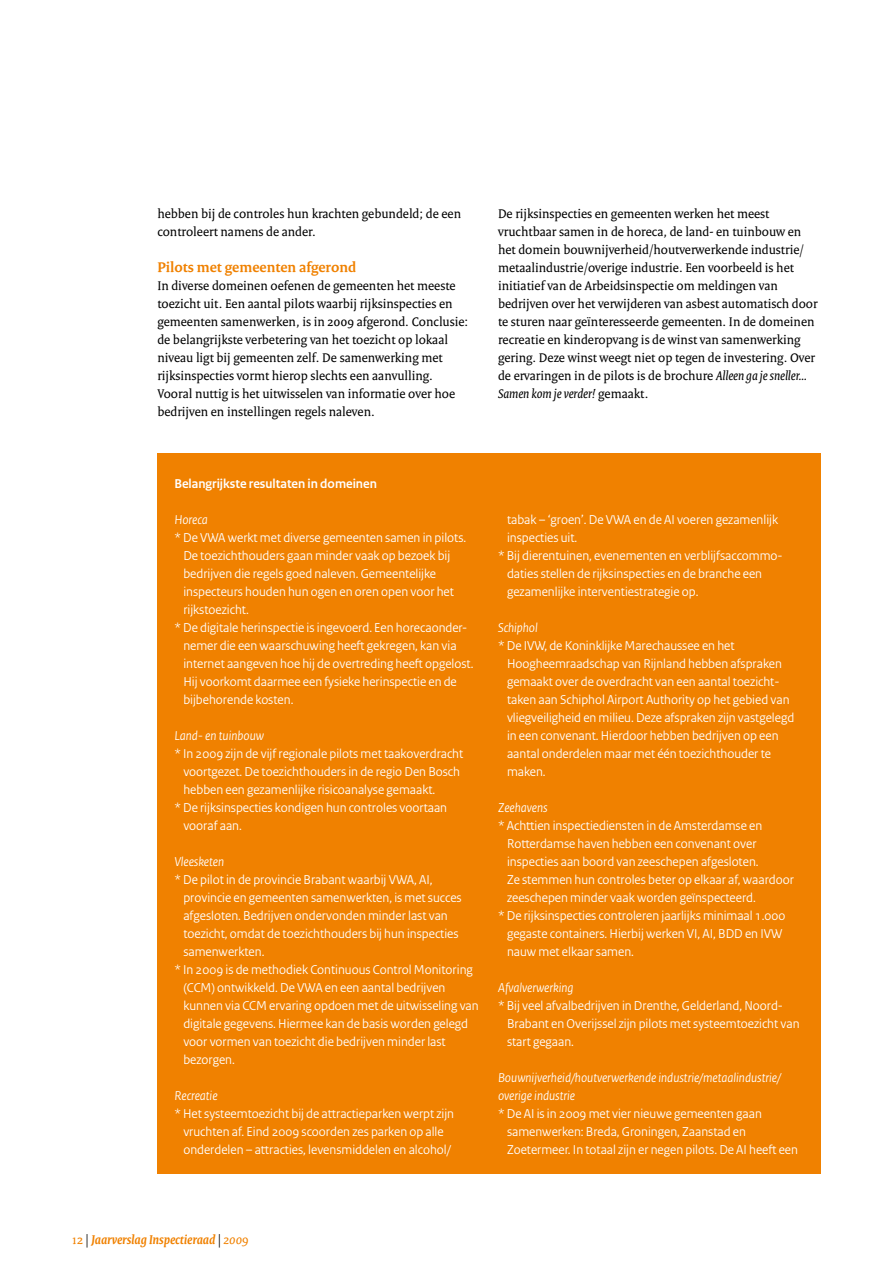
<style>
.page{position:relative;width:893px;height:1263px;background:#fff}
.page>*{position:absolute;margin:0;border:0;box-sizing:border-box;transform-origin:0 0}
.t1{font:700 15px "Rijksoverheid Serif";color:#f08100}
.t2{font:13.5px/18px "Rijksoverheid Sans";color:#fff}
.t3{font:13.5px/18px "Rijksoverheid Serif";color:#000}
.t4{font:italic 13.5px/18px "Rijksoverheid Sans";color:#fff}
.t5{font:700 13.5px "Rijksoverheid Sans";color:#fff}
.t6{font:italic 700 13.5px "Rijksoverheid Serif";color:#f08100}
.s1{font-style:italic}
.s2{font-weight:400;font-style:normal}
.s3{font-weight:400;color:#000}
.s4{font-weight:400}
</style>
<div class="page">
<div style="left:157px;top:454px;width:664px;height:720px;background:#f08100"></div>
<p class="t3" style="left:157px;top:204px;width:305px">hebben bij de controles hun krachten gebundeld; de een controleert namens de ander.</p>
<p class="t1" style="left:157px;top:258px;width:200px">Pilots met gemeenten afgerond</p>
<p class="t3" style="left:157px;top:276px;width:312px">In diverse domeinen oefenen de gemeenten het meeste toezicht uit. Een aantal pilots waarbij rijksinspecties en gemeenten samenwerken, is in 2009 afgerond. Conclusie: de belangrijkste verbetering van het toezicht op lokaal niveau ligt bij gemeenten zelf. De samenwerking met rijksinspecties vormt hierop slechts een aanvulling.<br>Vooral nuttig is het uitwisselen van informatie over hoe bedrijven en instellingen regels naleven.</p>
<p class="t3" style="left:498px;top:204px;width:321px">De rijksinspecties en gemeenten werken het meest vruchtbaar samen in de horeca, de land- en tuinbouw en het domein bouwnijverheid/houtverwerkende industrie/ metaalindustrie/overige industrie. Een voorbeeld is het initiatief van de Arbeidsinspectie om meldingen van bedrijven over het verwijderen van asbest automatisch door te sturen naar geïnteresseerde gemeenten. In de domeinen recreatie en kinderopvang is de winst van samenwerking gering. Deze winst weegt niet op tegen de investering. Over de ervaringen in de pilots is de brochure <span class="s1">Alleen ga je sneller… Samen kom je verder!</span> gemaakt.</p>
<p class="t5" style="left:174px;top:476px;width:204px">Belangrijkste resultaten in domeinen</p>
<p class="t4" style="left:174px;top:511px;width:35px">Horeca</p>
<p class="t2" style="left:174px;top:529px;width:292px">* De VWA werkt met diverse gemeenten samen in pilots.</p>
<p class="t2" style="left:183px;top:547px;width:268px">De toezichthouders gaan minder vaak op bezoek bij</p>
<p class="t2" style="left:183px;top:565px;width:254px">bedrijven die regels goed naleven. Gemeentelijke</p>
<p class="t2" style="left:183px;top:583px;width:272px">inspecteurs houden hun ogen en oren open voor het</p>
<p class="t2" style="left:183px;top:601px;width:66px">rijkstoezicht.</p>
<p class="t2" style="left:174px;top:619px;width:294px">* De digitale herinspectie is ingevoerd. Een horecaonder-</p>
<p class="t2" style="left:183px;top:637px;width:275px">nemer die een waarschuwing heeft gekregen, kan via</p>
<p class="t2" style="left:183px;top:655px;width:290px">internet aangeven hoe hij de overtreding heeft opgelost.</p>
<p class="t2" style="left:183px;top:673px;width:275px">Hij voorkomt daarmee een fysieke herinspectie en de</p>
<p class="t2" style="left:183px;top:691px;width:110px">bijbehorende kosten.</p>
<p class="t4" style="left:174px;top:727px;width:91px">Land- en tuinbouw</p>
<p class="t2" style="left:174px;top:745px;width:290px">* In 2009 zijn de vijf regionale pilots met taakoverdracht</p>
<p class="t2" style="left:183px;top:763px;width:278px">voortgezet. De toezichthouders in de regio Den Bosch</p>
<p class="t2" style="left:183px;top:781px;width:252px">hebben een gezamenlijke risicoanalyse gemaakt.</p>
<p class="t2" style="left:174px;top:799px;width:274px">* De rijksinspecties kondigen hun controles voortaan</p>
<p class="t2" style="left:183px;top:817px;width:59px">vooraf aan.</p>
<p class="t4" style="left:174px;top:853px;width:51px">Vleesketen</p>
<p class="t2" style="left:174px;top:871px;width:260px">* De pilot in de provincie Brabant waarbij VWA, AI,</p>
<p class="t2" style="left:183px;top:889px;width:280px">provincie en gemeenten samenwerkten, is met succes</p>
<p class="t2" style="left:183px;top:907px;width:266px">afgesloten. Bedrijven ondervonden minder last van</p>
<p class="t2" style="left:183px;top:925px;width:277px">toezicht, omdat de toezichthouders bij hun inspecties</p>
<p class="t2" style="left:183px;top:943px;width:81px">samenwerkten.</p>
<p class="t2" style="left:174px;top:961px;width:300px">* In 2009 is de methodiek Continuous Control Monitoring</p>
<p class="t2" style="left:183px;top:979px;width:264px">(CCM) ontwikkeld. De VWA en een aantal bedrijven</p>
<p class="t2" style="left:183px;top:997px;width:297px">kunnen via CCM ervaring opdoen met de uitwisseling van</p>
<p class="t2" style="left:183px;top:1015px;width:286px">digitale gegevens. Hiermee kan de basis worden gelegd</p>
<p class="t2" style="left:183px;top:1033px;width:264px">voor vormen van toezicht die bedrijven minder last</p>
<p class="t2" style="left:183px;top:1051px;width:52px">bezorgen.</p>
<p class="t4" style="left:174px;top:1087px;width:45px">Recreatie</p>
<p class="t2" style="left:174px;top:1105px;width:281px;text-align:center">* Het systeemtoezicht bij de attractieparken werpt zijn vruchten af. Eind 2009 scoorden zes parken op alle onderdelen – attracties, levensmiddelen en alcohol/</p>
<p class="t2" style="left:507px;top:511px;width:273px">tabak – ‘groen’. De VWA en de AI voeren gezamenlijk</p>
<p class="t2" style="left:507px;top:528px;width:71px">inspecties uit.</p>
<p class="t2" style="left:498px;top:546px;width:286px">* Bij dierentuinen, evenementen en verblijfsaccommo-</p>
<p class="t2" style="left:507px;top:564px;width:257px">daties stellen de rijksinspecties en de branche een</p>
<p class="t2" style="left:507px;top:582px;width:192px">gezamenlijke interventiestrategie op.</p>
<p class="t4" style="left:498px;top:619px;width:41px">Schiphol</p>
<p class="t2" style="left:507px;top:636px;width:289px;text-indent:-9px">* De IVW, de Koninklijke Marechaussee en het Hoogheemraadschap van Rijnland hebben afspraken gemaakt over de overdracht van een aantal toezicht&shy;taken aan Schiphol Airport Authority op het gebied van vliegveiligheid en milieu. Deze afspraken zijn vastgelegd in een convenant. Hierdoor hebben bedrijven op een aantal onderdelen maar met één toezichthouder te maken.</p>
<p class="t4" style="left:498px;top:799px;width:51px">Zeehavens</p>
<p class="t2" style="left:498px;top:816px;width:266px">* Achttien inspectiediensten in de Amsterdamse en</p>
<p class="t2" style="left:507px;top:834px;width:251px">Rotterdamse haven hebben een convenant over</p>
<p class="t2" style="left:507px;top:852px;width:252px">inspecties aan boord van zeeschepen afgesloten.</p>
<p class="t2" style="left:507px;top:870px;width:288px">Ze stemmen hun controles beter op elkaar af, waardoor</p>
<p class="t2" style="left:507px;top:888px;width:249px">zeeschepen minder vaak worden geïnspecteerd.</p>
<p class="t2" style="left:498px;top:906px;width:289px">* De rijksinspecties controleren jaarlijks minimaal 1.000</p>
<p class="t2" style="left:507px;top:924px;width:277px">gegaste containers. Hierbij werken VI, AI, BDD en IVW</p>
<p class="t2" style="left:507px;top:942px;width:127px">nauw met elkaar samen.</p>
<p class="t4" style="left:498px;top:979px;width:77px">Afvalverwerking</p>
<p class="t2" style="left:507px;top:996px;width:294px;text-indent:-9px">* Bij veel afvalbedrijven in Drenthe, Gelderland, Noord-<br>Brabant en Overijssel zijn pilots met systeemtoezicht van start gegaan.</p>
<p class="t4" style="left:498px;top:1069px;width:284px">Bouwnijverheid/houtverwerkende industrie/metaalindustrie/ overige industrie</p>
<p class="t2" style="left:507px;top:1104px;width:293px;text-indent:-9px">* De AI is in 2009 met vier nieuwe gemeenten gaan samenwerken: Breda, Groningen, Zaanstad en<br>Zoetermeer. In totaal zijn er negen pilots. De AI heeft een</p>
<p class="t6" style="left:72px;top:1231px;width:178px"><span class="s2">12</span> <span class="s3">|</span> Jaarverslag Inspectieraad <span class="s3">|</span> <span class="s4">2009</span></p>
</div>
